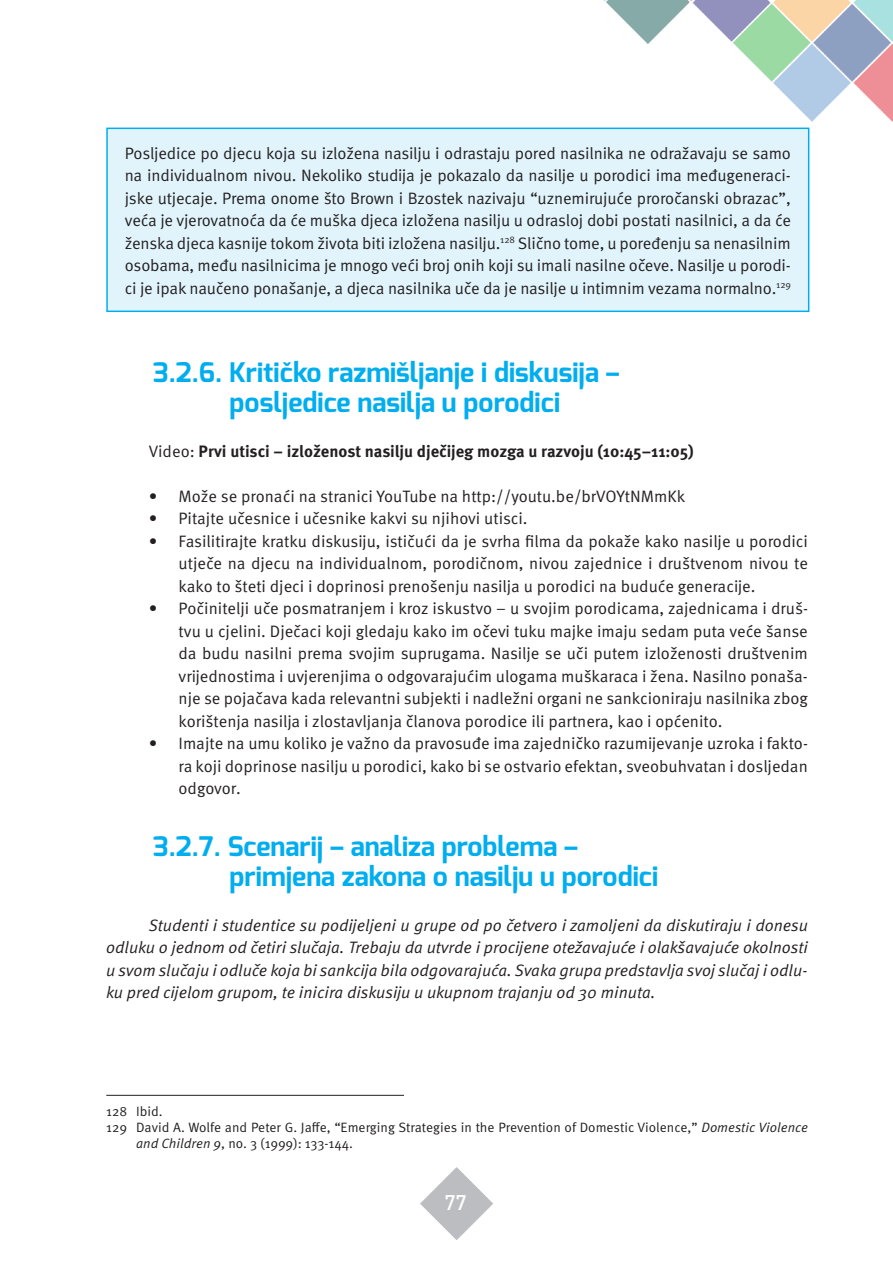
<style>
.page{position:relative;width:893px;height:1263px;background:#fff}
.page>*{position:absolute;margin:0;border:0;box-sizing:border-box;transform-origin:0 0}
.t1{font:700 27px/30px "Exo";color:#00aeef}
.t2{font:500 21px "DIN Pro";color:#fff}
.t3{font:16.5px/22.5px "Meta Pro";letter-spacing:-.005em;color:#231f20;text-align:justify}
.t4{font:italic 16.5px/22.5px "Meta Pro";color:#231f20;text-align:justify}
.t5{font:700 16.5px "Meta Pro";color:#231f20}
.t6{font:13.5px "Meta Pro";color:#231f20}
.s1{font-weight:400}
.s2{font-style:italic}
</style>
<div class="page">
<svg style="left:420px;top:1167px;width:73px;height:73px"></svg>
<img style="left:584px;top:0;width:309px;height:219px">
<div style="left:107px;top:128px;width:702px;height:183px;background:#e1f4fc"></div>
<div style="left:106px;top:128px;width:703px;height:184px;border:2px solid #00aeef"></div>
<hr style="left:106px;top:1095px;width:298px;height:1px;background:#231f20">
<p class="t3" style="left:125px;top:142px;width:668px">Posljedice po djecu koja su izložena nasilju i odrastaju pored nasilnika ne odražavaju se samo na individualnom nivou. Nekoliko studija je pokazalo da nasilje u porodici ima međugeneraci&shy;jske utjecaje. Prema onome što Brown i Bzostek nazivaju “uznemirujuće proročanski obrazac”, veća je vjerovatnoća da će muška djeca izložena nasilju u odrasloj dobi postati nasilnici, a da će ženska djeca kasnije tokom života biti izložena nasilju.<sup>128</sup> Slično tome, u poređenju sa nenasilnim osobama, među nasilnicima je mnogo veći broj onih koji su imali nasilne očeve. Nasilje u porodi&shy;ci je ipak naučeno ponašanje, a djeca nasilnika uče da je nasilje u intimnim vezama normalno.<sup>129</sup></p>
<h1 class="t1" style="left:230px;top:357px;width:392px;text-indent:-77px">3.2.6. Kritičko razmišljanje i diskusija – posljedice nasilja u porodici</h1>
<p class="t5" style="left:149px;top:440px;width:546px"><span class="s1">Video:</span> Prvi utisci – izloženost nasilju dječijeg mozga u razvoju (10:45–11:05)</p>
<p class="t3" style="left:149px;top:485px;width:538px">• Može se pronaći na stranici YouTube na http://youtu.be/brVOYtNMmKk</p>
<p class="t3" style="left:149px;top:508px;width:380px">• Pitajte učesnice i učesnike kakvi su njihovi utisci.</p>
<p class="t3" style="left:179px;top:530px;width:631px;text-indent:-30px">• Fasilitirajte kratku diskusiju, ističući da je svrha filma da pokaže kako nasilje u porodici utječe na djecu na individualnom, porodičnom, nivou zajednice i društvenom nivou te kako to šteti djeci i doprinosi prenošenju nasilja u porodici na buduće generacije.</p>
<p class="t3" style="left:179px;top:598px;width:631px;text-indent:-30px">• Počinitelji uče posmatranjem i kroz iskustvo – u svojim porodicama, zajednicama i druš&shy;tvu u cjelini. Dječaci koji gledaju kako im očevi tuku majke imaju sedam puta veće šanse da budu nasilni prema svojim suprugama. Nasilje se uči putem izloženosti društvenim vrijednostima i uvjerenjima o odgovarajućim ulogama muškaraca i žena. Nasilno ponaša&shy;nje se pojačava kada relevantni subjekti i nadležni organi ne sankcioniraju nasilnika zbog korištenja nasilja i zlostavljanja članova porodice ili partnera, kao i općenito.</p>
<p class="t3" style="left:179px;top:733px;width:631px;text-indent:-30px">• Imajte na umu koliko je važno da pravosuđe ima zajedničko razumijevanje uzroka i fakto&shy;ra koji doprinose nasilju u porodici, kako bi se ostvario efektan, sveobuhvatan i dosljedan odgovor.</p>
<h1 class="t1" style="left:230px;top:831px;width:430px;text-indent:-77px">3.2.7. Scenarij – analiza problema – primjena zakona o nasilju u porodici</h1>
<p class="t4" style="left:106px;top:914px;width:703px;text-indent:43px">Studenti i studentice su podijeljeni u grupe od po četvero i zamoljeni da diskutiraju i donesu odluku o jednom od četiri slučaja. Trebaju da utvrde i procijene otežavajuće i olakšavajuće okolnosti u svom slučaju i odluče koja bi sankcija bila odgovarajuća. Svaka grupa predstavlja svoj slučaj i odlu&shy;ku pred cijelom grupom, te inicira diskusiju u ukupnom trajanju od 30 minuta.</p>
<p class="t6" style="left:106px;top:1102px;width:58px">128 Ibid.</p>
<p class="t6" style="left:106px;top:1119px;width:703px">129 David A. Wolfe and Peter G. Jaffe, “Emerging Strategies in the Prevention of Domestic Violence,” <span class="s2">Domestic Violence</span></p>
<p class="t6" style="left:136px;top:1135px;width:218px"><span class="s2">and Children 9</span>, no. 3 (1999): 133-144.</p>
<p class="t2" style="left:444px;top:1188px;width:24px">77</p>
</div>
